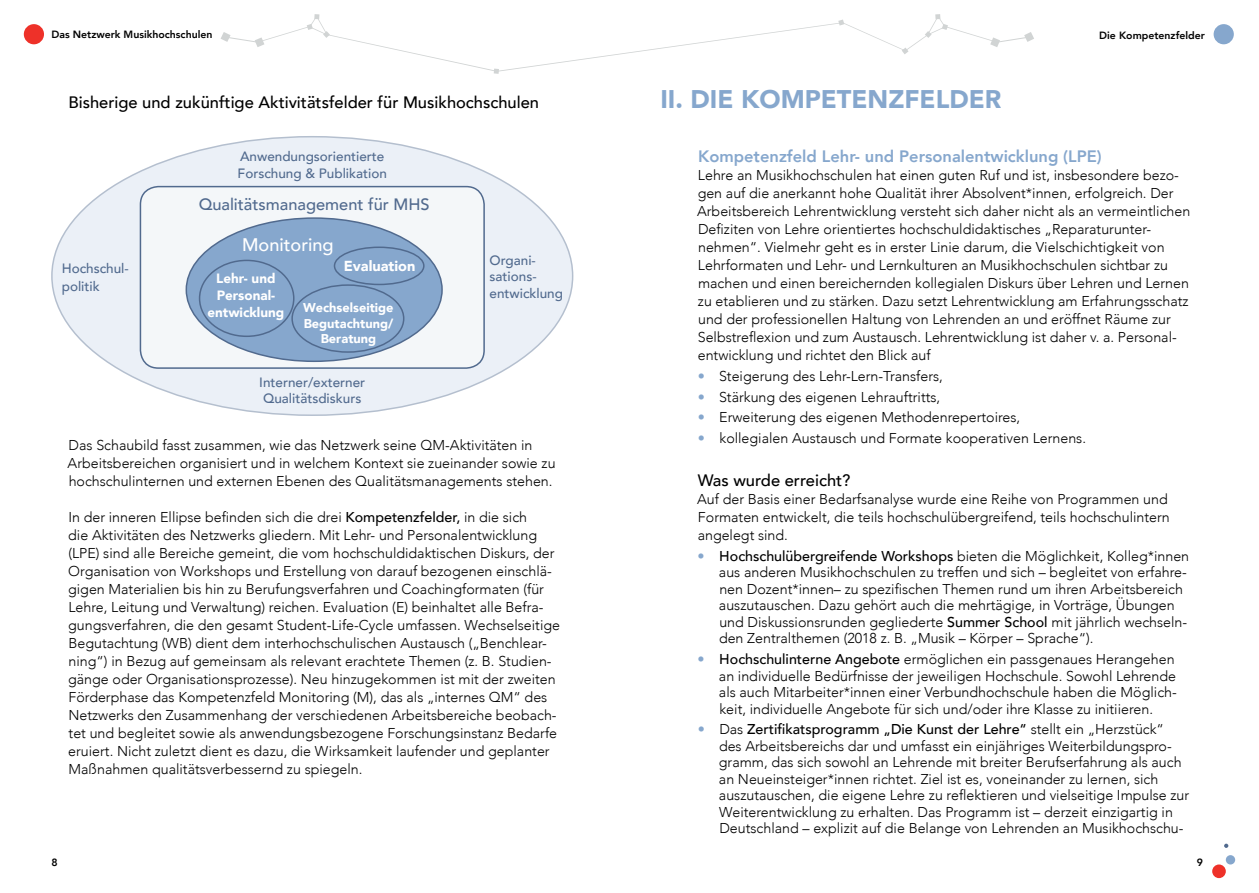
<style>
.page{position:relative;width:1259px;height:893px;background:#fff}
.page>*{position:absolute;margin:0;border:0;box-sizing:border-box;transform-origin:0 0}
.t1{font:900 25.5px "Avenir";color:#86a7cd}
.t2{font:500 18.15px "Avenir";color:#fff}
.t3{font:500 16.5px "Avenir";color:#000}
.t4{font:800 16.5px "Avenir";color:#86a7cd}
.t5{font:500 16.5px "Avenir";color:#516a8e}
.t6{font:900 14.4px "Avenir";color:#fff}
.t7{font:300 14.25px/18px "Avenir";color:#000}
.t8{font:500 13.5px/16.5px "Avenir";color:#516a8e}
.t9{font:900 13.5px/16.8px "Avenir";color:#fff;text-align:center}
.t10{font:900 12.75px/15.9px "Avenir";color:#fff;text-align:center}
.t11{font:800 10.5px "Avenir";color:#000}
.s1{font-weight:500}
.s2{color:#86a7cd}
.s3{font-weight:500;color:#86a7cd}
</style>
<div class="page">
<div style="left:52px;top:137px;width:520px;height:278px;background:#ebf0f7;border-radius:50%"></div>
<div style="left:140px;top:187px;width:344px;height:181px;background:#f4f7f9;border-radius:18px"></div>
<div style="left:140px;top:186px;width:345px;height:183px;border:2px solid #516a8e;border-radius:18px"></div>
<div style="left:186px;top:218px;width:256px;height:143px;background:#86a7cd;border-radius:50%"></div>
<div style="left:199px;top:260px;width:95px;height:77px;border:2px solid #516a8e;border-radius:50%"></div>
<div style="left:334px;top:247px;width:90px;height:38px;border:2px solid #516a8e;border-radius:50%"></div>
<div style="left:291px;top:284px;width:113px;height:69px;border:2px solid #516a8e;border-radius:50%"></div>
<div style="left:1212px;top:864px;width:13px;height:14px;background:#ee3129;border-radius:50%"></div>
<div style="left:1225px;top:855px;width:10px;height:9px;background:#86a7cd;border-radius:50%"></div>
<svg style="left:1224px;top:844px;width:4px;height:4px"></svg>
<div style="left:24px;top:24px;width:20px;height:20px;background:#ee3129;border-radius:50%"></div>
<div style="left:1213px;top:24px;width:20px;height:20px;background:#86a7cd;border-radius:50%"></div>
<svg style="left:221px;top:14px;width:813px;height:60px"></svg>
<p class="t11" style="left:51px;top:26px;width:162px">Das Netzwerk Musikhochschulen</p>
<p class="t11" style="left:1099px;top:28px;width:107px">Die Kompetenzfelder</p>
<p class="t3" style="left:68px;top:88px;width:472px">Bisherige und zukünftige Aktivitätsfelder für Musikhochschulen</p>
<p class="t8" style="left:238px;top:148px;width:151px">Anwendungsorientierte<br>Forschung &amp; Publikation</p>
<p class="t5" style="left:199px;top:190px;width:232px">Qualitätsmanagement für MHS</p>
<p class="t2" style="left:242px;top:229px;width:93px">Monitoring</p>
<p class="t8" style="left:62px;top:259px;width:69px;line-height:18px">Hochschul&shy;politik</p>
<p class="t8" style="left:489px;top:251px;width:75px">Organi&shy;sations&shy;entwicklung</p>
<p class="t6" style="left:344px;top:254px;width:73px">Evaluation</p>
<p class="t9" style="left:207px;top:270px;width:78px">Lehr- und<br>Personal&shy;entwicklung</p>
<p class="t10" style="left:303px;top:299px;width:92px">Wechselseitige<br>Begutachtung/<br>Beratung</p>
<p class="t8" style="left:259px;top:373px;width:108px">Interner/externer<br>Qualitätsdiskurs</p>
<p class="t7" style="left:68px;top:436px;width:489px">Das Schaubild fasst zusammen, wie das Netzwerk seine QM-Aktivitäten in<br>Arbeitsbereichen organisiert und in welchem Kontext sie zueinander sowie zu hochschulinternen und externen Ebenen des Qualitätsmanagements stehen.</p>
<p class="t7" style="left:68px;top:508px;width:493px">In der inneren Ellipse befinden sich die drei <span class="s1">Kompetenzfelder,</span> in die sich<br>die Aktivitäten des Netzwerks gliedern. Mit Lehr- und Personalentwicklung (LPE) sind alle Bereiche gemeint, die vom hochschuldidaktischen Diskurs, der Organisation von Workshops und Erstellung von darauf bezogenen einschlä&shy;gigen Materialien bis hin zu Berufungsverfahren und Coachingformaten (für Lehre, Leitung und Verwaltung) reichen. Evaluation (E) beinhaltet alle Befra&shy;gungsverfahren, die den gesamt Student-Life-Cycle umfassen. Wechselseitige Begutachtung (WB) dient dem interhochschulischen Austausch („Benchlear&shy;ning“) in Bezug auf gemeinsam als relevant erachtete Themen (z. B. Studien&shy;gänge oder Organisationsprozesse). Neu hinzugekommen ist mit der zweiten Förderphase das Kompetenzfeld Monitoring (M), das als „internes QM“ des Netzwerks den Zusammenhang der verschiedenen Arbeitsbereiche beobach&shy;tet und begleitet sowie als anwendungsbezogene Forschungsinstanz Bedarfe eruiert. Nicht zuletzt dient es dazu, die Wirksamkeit laufender und geplanter Maßnahmen qualitätsverbessernd zu spiegeln.</p>
<h1 class="t1" style="left:660px;top:77px;width:342px">II. Die Kompetenzfelder</h1>
<p class="t4" style="left:698px;top:143px;width:405px">Kompetenzfeld Lehr- und Personalentwicklung (LPE)</p>
<p class="t7" style="left:697px;top:166px;width:495px">Lehre an Musikhochschulen hat einen guten Ruf und ist, insbesondere bezo&shy;gen auf die anerkannt hohe Qualität ihrer Absolvent*innen, erfolgreich. Der Arbeitsbereich Lehrentwicklung versteht sich daher nicht als an vermeintlichen Defiziten von Lehre orientiertes hochschuldidaktisches „Reparaturunter&shy;nehmen“. Vielmehr geht es in erster Linie darum, die Vielschichtigkeit von Lehrformaten und Lehr- und Lernkulturen an Musikhochschulen sichtbar zu machen und einen bereichernden kollegialen Diskurs über Lehren und Lernen zu etablieren und zu stärken. Dazu setzt Lehrentwicklung am Erfahrungsschatz und der professionellen Haltung von Lehrenden an und eröffnet Räume zur Selbstreflexion und zum Austausch. Lehrentwicklung ist daher v. a. Personal&shy;entwicklung und richtet den Blick auf</p>
<p class="t7" style="left:698px;top:367px;width:247px"><span class="s2">•</span> Steigerung des Lehr-Lern-Transfers,</p>
<p class="t7" style="left:698px;top:388px;width:244px"><span class="s2">•</span> Stärkung des eigenen Lehrauftritts,</p>
<p class="t7" style="left:698px;top:408px;width:324px"><span class="s2">•</span> Erweiterung des eigenen Methodenrepertoires,</p>
<p class="t7" style="left:698px;top:429px;width:390px"><span class="s2">•</span> kollegialen Austausch und Formate kooperativen Lernens.</p>
<p class="t3" style="left:698px;top:466px;width:154px">Was wurde erreicht?</p>
<p class="t7" style="left:697px;top:490px;width:474px">Auf der Basis einer Bedarfsanalyse wurde eine Reihe von Programmen und<br>Formaten entwickelt, die teils hochschulübergreifend, teils hochschulintern angelegt sind.</p>
<p class="t7" style="left:719px;top:548px;width:472px;line-height:16.5px;text-indent:-21px"><span class="s3">•</span> <span class="s1">Hochschulübergreifende Workshops</span> bieten die Möglichkeit, Kolleg*innen aus anderen Musikhochschulen zu treffen und sich – begleitet von erfahre&shy;nen Dozent*innen– zu spezifischen Themen rund um ihren Arbeitsbereich auszutauschen. Dazu gehört auch die mehrtägige, in Vorträge, Übungen und Diskussionsrunden gegliederte <span class="s1">Summer School</span> mit jährlich wechseln&shy;den Zentralthemen (2018 z. B. „Musik – Körper – Sprache“).</p>
<p class="t7" style="left:719px;top:651px;width:459px;line-height:16.5px;text-indent:-21px"><span class="s3">•</span> <span class="s1">Hochschulinterne Angebote</span> ermöglichen ein passgenaues Herangehen an individuelle Bedürfnisse der jeweiligen Hochschule. Sowohl Lehrende als auch Mitarbeiter*innen einer Verbundhochschule haben die Möglich&shy;keit, individuelle Angebote für sich und/oder ihre Klasse zu initiieren.</p>
<p class="t7" style="left:719px;top:721px;width:472px;line-height:16.5px;text-indent:-21px"><span class="s2">•</span> Das <span class="s1">Zertifikatsprogramm „Die Kunst der Lehre“</span> stellt ein „Herzstück“ des Arbeitsbereichs dar und umfasst ein einjähriges Weiterbildungspro&shy;gramm, das sich sowohl an Lehrende mit breiter Berufserfahrung als auch an Neueinsteiger*innen richtet. Ziel ist es, voneinander zu lernen, sich auszutauschen, die eigene Lehre zu reflektieren und vielseitige Impulse zur Weiterentwicklung zu erhalten. Das Programm ist – derzeit einzigartig in Deutschland – explizit auf die Belange von Lehrenden an Musikhochschu-</p>
<p class="t11" style="left:51px;top:854px;width:8px">8</p>
<p class="t11" style="left:1197px;top:854px;width:8px">9</p>
</div>
